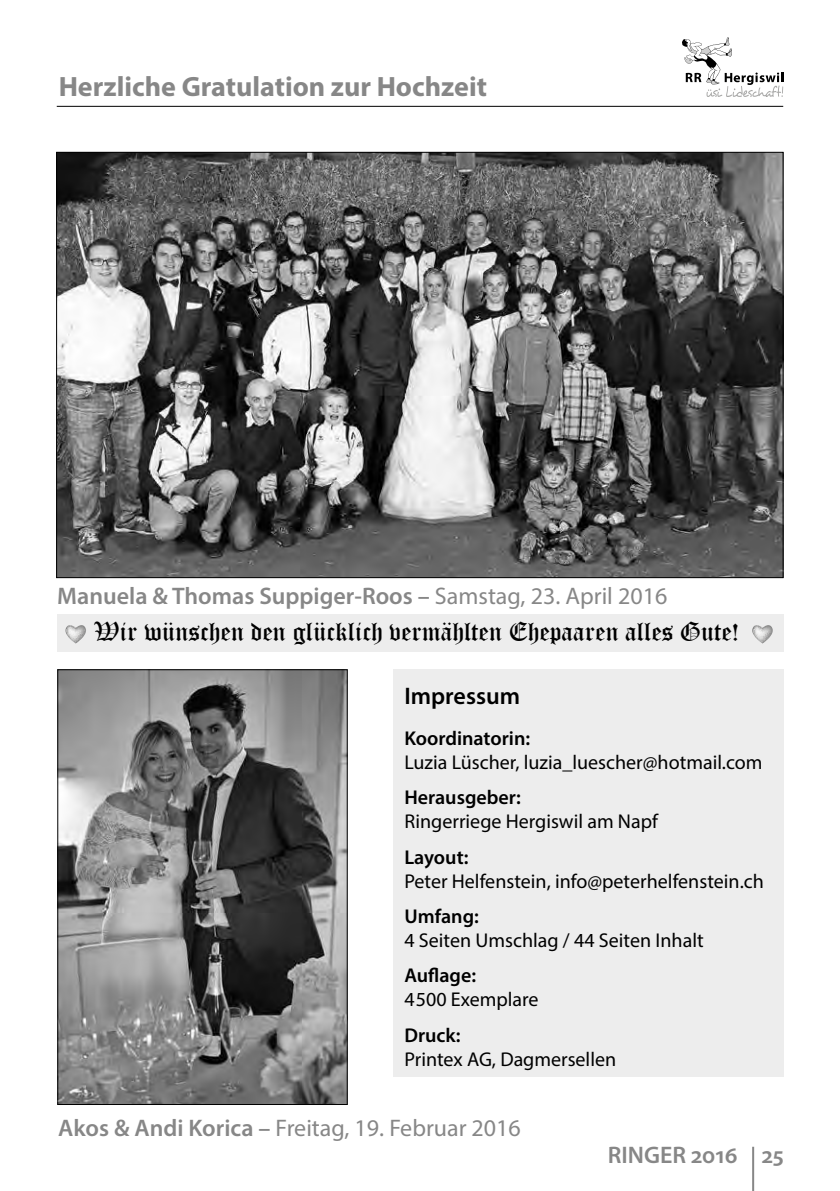
<style>
.page{position:relative;width:840px;height:1191px;background:#fff}
.page>*{position:absolute;margin:0;border:0;box-sizing:border-box;transform-origin:0 0}
.t1{font:700 28px "Myriad Pro";color:#878787}
.t2{font:26px "Old English Text";color:#000}
.t3{font:600 24px "Myriad Pro";color:#878787}
.t4{font:24px "Myriad Pro";color:#878787}
.t5{font:600 24px "Myriad Pro";color:#000}
.t6{font:20px "Myriad Pro";color:#000}
.t7{font:600 20px "Myriad Pro";color:#000}
.s1{font-weight:400}
.s2{font-weight:600}
</style>
<div class="page">
<hr style="left:57px;top:106px;width:725px;height:1px;background:#000">
<svg style="left:682px;top:37px;width:100px;height:60px"></svg>
<hr style="left:751px;top:1146px;width:2px;height:45px;background:#878787">
<div style="left:57px;top:614px;width:726px;height:38px;background:#ededed"></div>
<img style="left:58px;top:154px;width:723px;height:422px">
<svg style="left:65px;top:625px;width:21px;height:18px"></svg>
<svg style="left:752px;top:625px;width:20px;height:18px"></svg>
<img style="left:59px;top:671px;width:286px;height:431px">
<div style="left:57px;top:669px;width:290px;height:435px;border:1px solid #000"></div>
<div style="left:393px;top:669px;width:390px;height:408px;background:#ededed"></div>
<h1 class="t1" style="left:59px;top:69px;width:429px">Herzliche Gratulation zur Hochzeit</h1>
<p class="t3" style="left:57px;top:580px;width:611px">Manuela &amp; Thomas Suppiger-Roos – <span class="s1">Samstag, 23. April 2016</span></p>
<h2 class="t2" style="left:94px;top:615px;width:646px">Wir wünschen den glücklich vermählten Ehepaaren alles Gute!</h2>
<p class="t5" style="left:404px;top:680px;width:117px">Impressum</p>
<p class="t7" style="left:404px;top:725px;width:127px">Koordinatorin:</p>
<p class="t6" style="left:404px;top:749px;width:359px">Luzia Lüscher, luzia_luescher@hotmail.com</p>
<p class="t7" style="left:404px;top:784px;width:118px">Herausgeber:</p>
<p class="t6" style="left:404px;top:809px;width:256px">Ringerriege Hergiswil am Napf</p>
<p class="t7" style="left:404px;top:844px;width:65px">Layout:</p>
<p class="t6" style="left:404px;top:868px;width:361px">Peter Helfenstein, info@peterhelfenstein.ch</p>
<p class="t7" style="left:404px;top:903px;width:76px">Umfang:</p>
<p class="t6" style="left:404px;top:927px;width:300px">4 Seiten Umschlag / 44 Seiten Inhalt</p>
<p class="t7" style="left:404px;top:962px;width:73px">Auflage:</p>
<p class="t6" style="left:404px;top:987px;width:136px">4500 Exemplare</p>
<p class="t7" style="left:404px;top:1022px;width:58px">Druck:</p>
<p class="t6" style="left:404px;top:1046px;width:213px">Printex AG, Dagmersellen</p>
<p class="t4" style="left:58px;top:1112px;width:464px"><span class="s2">Akos &amp; Andi Korica –</span> Freitag, 19. Februar 2016</p>
<p class="t3" style="left:607px;top:1139px;width:177px">RINGER 2016 25</p>
</div>
